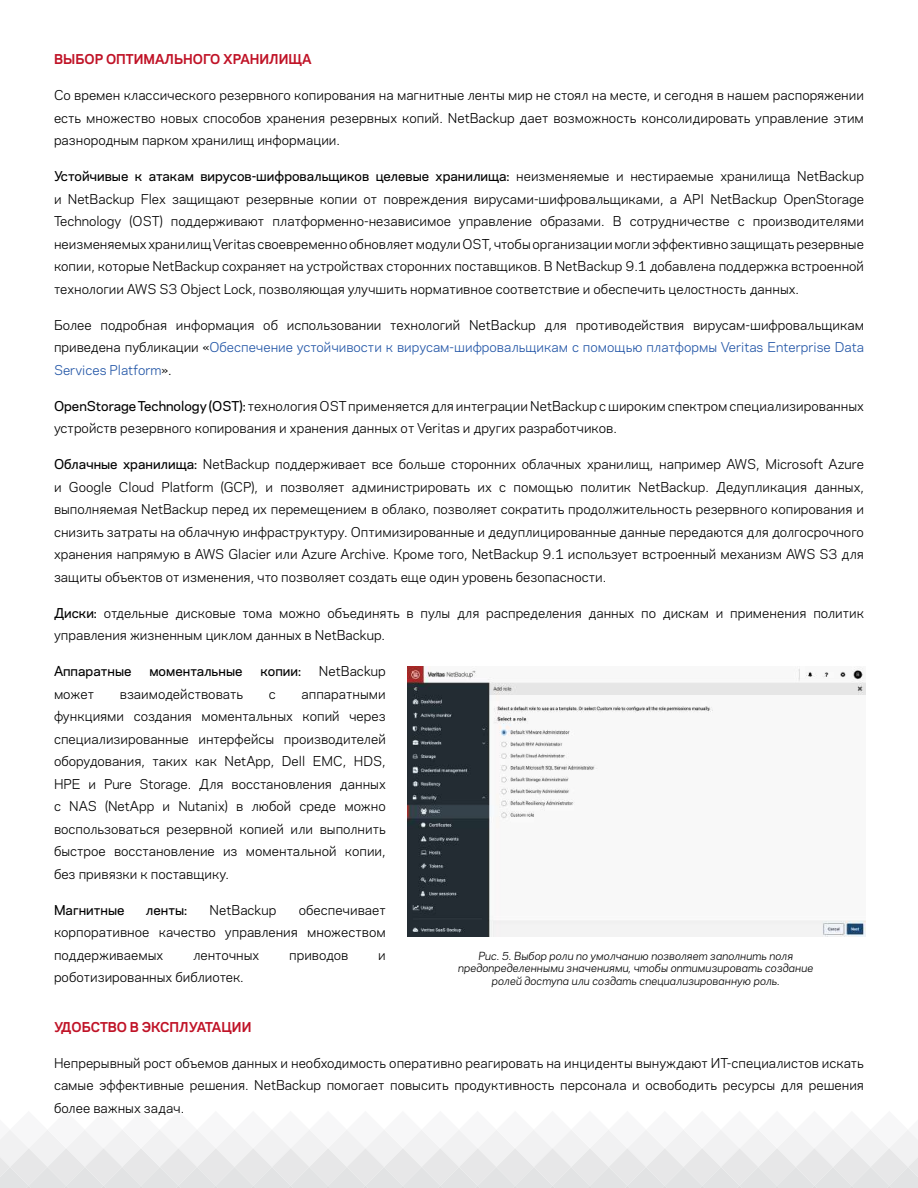
<style>
.page{position:relative;width:918px;height:1188px;background:#fff}
.page>*{position:absolute;margin:0;border:0;box-sizing:border-box;transform-origin:0 0}
.t1{font:12.75px/22.5px "Polaris";color:#000;text-align:justify}
.t2{font:700 12.75px "Polaris";color:#c01327}
.t3{font:500 12.75px "Polaris";color:#000}
.t4{font:italic 10.5px/12.6px "Polaris";color:#000;text-align:center}
.s1{font-weight:500}
.s2{color:#2356a7}
</style>
<div class="page">
<svg style="left:0;top:1130px;width:918px;height:58px"></svg>
<img style="left:407px;top:667px;width:458px;height:269px">
<p class="t2" style="left:54px;top:50px;width:259px">ВЫБОР ОПТИМАЛЬНОГО ХРАНИЛИЩА</p>
<p class="t1" style="left:54px;top:83px;width:812px">Со времен классического резервного копирования на магнитные ленты мир не стоял на месте, и сегодня в нашем распоряжении есть множество новых способов хранения резервных копий. NetBackup дает возможность консолидировать управление этим разнородным парком хранилищ информации.</p>
<p class="t1" style="left:54px;top:164px;width:812px"><span class="s1">Устойчивые к атакам вирусов-шифровальщиков целевые хранилища:</span> неизменяемые и нестираемые хранилища NetBackup и NetBackup Flex защищают резервные копии от повреждения вирусами-шифровальщиками, а API NetBackup OpenStorage Technology (OST) поддерживают платформенно-независимое управление образами. В сотрудничестве с производителями неизменяемых хранилищ Veritas своевременно обновляет модули OST, чтобы организации могли эффективно защищать резервные копии, которые NetBackup сохраняет на устройствах сторонних поставщиков. В NetBackup 9.1 добавлена поддержка встроенной технологии AWS S3 Object Lock, позволяющая улучшить нормативное соответствие и обеспечить целостность данных.</p>
<p class="t1" style="left:54px;top:313px;width:812px">Более подробная информация об использовании технологий NetBackup для противодействия вирусам-шифровальщикам приведена публикации «<span class="s2">Обеспечение устойчивости к вирусам-шифровальщикам с помощью платформы Veritas Enterprise Data Services Platform</span>».</p>
<p class="t1" style="left:54px;top:394px;width:811px"><span class="s1">OpenStorage Technology (OST):</span> технология OST применяется для интеграции NetBackup с широким спектром специализированных устройств резервного копирования и хранения данных от Veritas и других разработчиков.</p>
<p class="t1" style="left:54px;top:452px;width:812px"><span class="s1">Облачные хранилища:</span> NetBackup поддерживает все больше сторонних облачных хранилищ, например AWS, Microsoft Azure и Google Cloud Platform (GCP), и позволяет администрировать их с помощью политик NetBackup. Дедупликация данных, выполняемая NetBackup перед их перемещением в облако, позволяет сократить продолжительность резервного копирования и снизить затраты на облачную инфраструктуру. Оптимизированные и дедуплицированные данные передаются для долгосрочного хранения напрямую в AWS Glacier или Azure Archive. Кроме того, NetBackup 9.1 использует встроенный механизм AWS S3 для защиты объектов от изменения, что позволяет создать еще один уровень безопасности.</p>
<p class="t1" style="left:54px;top:601px;width:812px"><span class="s1">Диски:</span> отдельные дисковые тома можно объединять в пулы для распределения данных по дискам и применения политик управления жизненным циклом данных в NetBackup.</p>
<p class="t3" style="left:54px;top:662px;width:79px">Аппаратные</p>
<p class="t3" style="left:149px;top:662px;width:95px">моментальные</p>
<p class="t3" style="left:260px;top:662px;width:42px">копии:</p>
<p class="t1" style="left:319px;top:659px;width:68px">NetBackup</p>
<p class="t1" style="left:54px;top:682px;width:42px">может</p>
<p class="t1" style="left:120px;top:682px;width:125px">взаимодействовать</p>
<p class="t1" style="left:269px;top:682px;width:9px">с</p>
<p class="t1" style="left:54px;top:682px;width:333px;text-indent:248px">аппаратными функциями создания моментальных копий через специализированные интерфейсы производителей оборудования, таких как NetApp, Dell EMC, HDS, HPE и Pure Storage. Для восстановления данных с NAS (NetApp и Nutanix) в любой среде можно воспользоваться резервной копией или выполнить быстрое восстановление из моментальной копии, без привязки к поставщику.</p>
<p class="t3" style="left:54px;top:900px;width:72px">Магнитные</p>
<p class="t3" style="left:146px;top:900px;width:43px">ленты:</p>
<p class="t1" style="left:210px;top:898px;width:68px">NetBackup</p>
<p class="t1" style="left:54px;top:898px;width:333px;text-indent:245px">обеспечивает корпоративное качество управления множеством поддерживаемых</p>
<p class="t4" style="left:458px;top:949px;width:357px">Рис. 5. Выбор роли по умолчанию позволяет заполнить поля предопределенными значениями, чтобы оптимизировать создание ролей доступа или создать специализированную роль.</p>
<p class="t1" style="left:193px;top:943px;width:68px">ленточных</p>
<p class="t1" style="left:289px;top:943px;width:61px">приводов</p>
<p class="t1" style="left:378px;top:943px;width:9px">и</p>
<p class="t1" style="left:54px;top:966px;width:191px">роботизированных библиотек.</p>
<p class="t2" style="left:54px;top:1017px;width:199px">УДОБСТВО В ЭКСПЛУАТАЦИИ</p>
<p class="t1" style="left:54px;top:1051px;width:812px">Непрерывный рост объемов данных и необходимость оперативно реагировать на инциденты вынуждают ИТ-специалистов искать самые эффективные решения. NetBackup помогает повысить продуктивность персонала и освободить ресурсы для решения более важных задач.</p>
</div>
